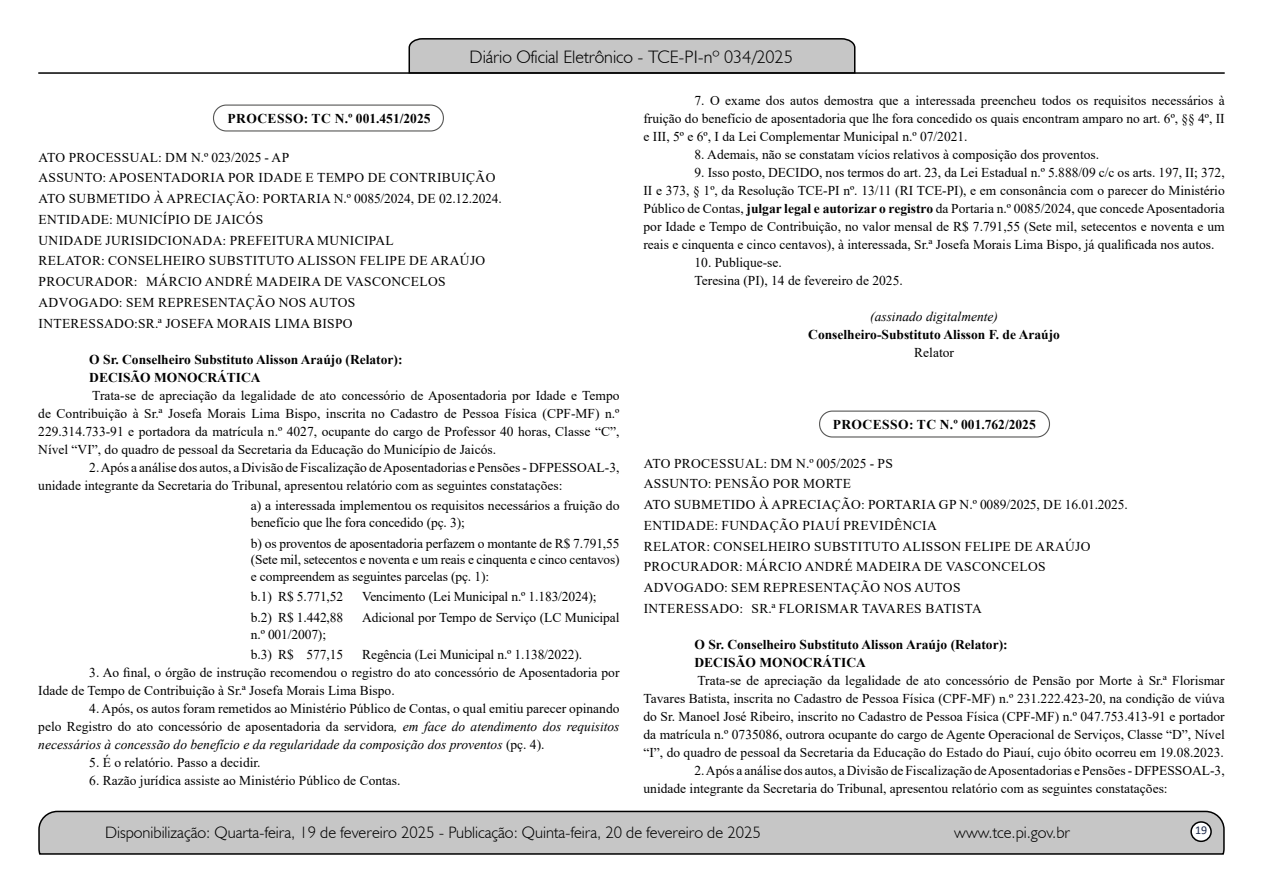
<style>
.page{position:relative;width:1263px;height:893px;background:#fff}
.page>*{position:absolute;margin:0;border:0;box-sizing:border-box;transform-origin:0 0}
.t1{font:300 18px "Humanist 521 BT";color:#000}
.t2{font:300 16.5px "Humanist 521 BT";color:#000}
.t3{font:13.5px/18px "Times New Roman";color:#000;text-align:justify}
.t4{font:13.5px/20.7px "Times New Roman";letter-spacing:.025em;color:#000}
.t5{font:700 13.5px/18px "Times New Roman";color:#000}
.t6{font:700 13.5px "Times New Roman";letter-spacing:.035em;color:#000}
.t7{font:italic 13.5px "Times New Roman";color:#000}
.t8{font:12px "Calibri";color:#212d4c}
.s1{font-style:italic}
.s2{font-weight:700}
</style>
<div class="page">
<svg style="left:38px;top:810px;width:1187px;height:45px;background:#b9b9b9"></svg>
<div style="left:1191px;top:822px;width:20px;height:19px;background:#fff;border-radius:50%"></div>
<div style="left:1190px;top:821px;width:22px;height:21px;border:2px solid #000;border-radius:50%"></div>
<hr style="left:38px;top:72px;width:1187px;height:2px;background:#000">
<svg style="left:408px;top:38px;width:448px;height:36px;background:#b3b3b3"></svg>
<div style="left:213px;top:105px;width:231px;height:27px;border:1px solid #575756;border-radius:13px"></div>
<div style="left:819px;top:411px;width:231px;height:27px;border:1px solid #575756;border-radius:13px"></div>
<h1 class="t1" style="left:469px;top:46px;width:325px">Diário Oficial Eletrônico - TCE-PI-nº 034/2025</h1>
<p class="t6" style="left:227px;top:109px;width:205px">PROCESSO: TC N.º 001.451/2025</p>
<p class="t4" style="left:38px;top:146px;width:465px">ATO PROCESSUAL: DM N.º 023/2025 - AP<br>ASSUNTO: APOSENTADORIA POR IDADE E TEMPO DE CONTRIBUIÇÃO ATO SUBMETIDO À APRECIAÇÃO: PORTARIA N.º 0085/2024, DE 02.12.2024.<br>ENTIDADE: MUNICÍPIO DE JAICÓS<br>UNIDADE JURISIDCIONADA: PREFEITURA MUNICIPAL<br>RELATOR: CONSELHEIRO SUBSTITUTO ALISSON FELIPE DE ARAÚJO PROCURADOR: MÁRCIO ANDRÉ MADEIRA DE VASCONCELOS ADVOGADO: SEM REPRESENTAÇÃO NOS AUTOS<br>INTERESSADO:SR.ª JOSEFA MORAIS LIMA BISPO</p>
<p class="t5" style="left:89px;top:350px;width:315px">O Sr. Conselheiro Substituto Alisson Araújo (Relator):<br>DECISÃO MONOCRÁTICA</p>
<p class="t3" style="left:38px;top:386px;width:583px;text-indent:54px">Trata-se de apreciação da legalidade de ato concessório de Aposentadoria por Idade e Tempo de Contribuição à Sr.ª Josefa Morais Lima Bispo, inscrita no Cadastro de Pessoa Física (CPF-MF) n.º 229.314.733-91 e portadora da matrícula n.º 4027, ocupante do cargo de Professor 40 horas, Classe “C”, Nível “VI”, do quadro de pessoal da Secretaria da Educação do Município de Jaicós.</p>
<p class="t3" style="left:38px;top:458px;width:583px;text-indent:51px">2. Após a análise dos autos, a Divisão de Fiscalização de Aposentadorias e Pensões - DFPESSOAL-3, unidade integrante da Secretaria do Tribunal, apresentou relatório com as seguintes constatações:</p>
<p class="t3" style="left:251px;top:497px;width:370px;line-height:16.5px">a) a interessada implementou os requisitos necessários a fruição do benefício que lhe fora concedido (pç. 3);</p>
<p class="t3" style="left:251px;top:534px;width:370px;line-height:16.5px">b) os proventos de aposentadoria perfazem o montante de R$ 7.791,55 (Sete mil, setecentos e noventa e um reais e cinquenta e cinco centavos) e compreendem as seguintes parcelas (pç. 1):</p>
<p class="t3" style="left:251px;top:587px;width:94px">b.1) R$ 5.771,52</p>
<p class="t3" style="left:362px;top:587px;width:236px">Vencimento (Lei Municipal n.º 1.183/2024);</p>
<p class="t3" style="left:251px;top:608px;width:94px">b.2) R$ 1.442,88</p>
<p class="t3" style="left:362px;top:608px;width:259px">Adicional por Tempo de Serviço (LC Municipal</p>
<p class="t3" style="left:251px;top:623px;width:94px;line-height:20.7px">n.º 001/2007); b.3) R$ 577,15</p>
<p class="t3" style="left:362px;top:645px;width:221px">Regência (Lei Municipal n.º 1.138/2022).</p>
<p class="t3" style="left:38px;top:663px;width:583px;text-indent:51px">3. Ao final, o órgão de instrução recomendou o registro do ato concessório de Aposentadoria por<br>Idade de Tempo de Contribuição à Sr.ª Josefa Morais Lima Bispo.</p>
<p class="t3" style="left:38px;top:699px;width:583px;text-indent:51px">4. Após, os autos foram remetidos ao Ministério Público de Contas, o qual emitiu parecer opinando pelo Registro do ato concessório de aposentadoria da servidora<span class="s1">, em face do atendimento dos requisitos necessários à concessão do benefício e da regularidade da composição dos proventos</span> (pç. 4).</p>
<p class="t3" style="left:89px;top:753px;width:173px">5. É o relatório. Passo a decidir.</p>
<p class="t3" style="left:89px;top:771px;width:313px">6. Razão jurídica assiste ao Ministério Público de Contas.</p>
<p class="t3" style="left:643px;top:91px;width:583px;text-indent:51px">7. O exame dos autos demostra que a interessada preencheu todos os requisitos necessários à fruição do benefício de aposentadoria que lhe fora concedido os quais encontram amparo no art. 6º, §§ 4º, II e III, 5º e 6º, I da Lei Complementar Municipal n.º 07/2021.</p>
<p class="t3" style="left:694px;top:145px;width:406px">8. Ademais, não se constatam vícios relativos à composição dos proventos.</p>
<p class="t3" style="left:643px;top:163px;width:583px;text-indent:51px">9. Isso posto, DECIDO, nos termos do art. 23, da Lei Estadual n.º 5.888/09 c/c os arts. 197, II; 372, II e 373, § 1º, da Resolução TCE-PI nº. 13/11 (RI TCE-PI), e em consonância com o parecer do Ministério Público de Contas, <span class="s2">julgar legal e autorizar o registro</span> da Portaria n.º 0085/2024, que concede Aposentadoria por Idade e Tempo de Contribuição, no valor mensal de R$ 7.791,55 (Sete mil, setecentos e noventa e um reais e cinquenta e cinco centavos), à interessada, Sr.ª Josefa Morais Lima Bispo, já qualificada nos autos.</p>
<p class="t3" style="left:694px;top:253px;width:210px">10. Publique-se.<br>Teresina (PI), 14 de fevereiro de 2025.</p>
<p class="t7" style="left:870px;top:307px;width:129px">(assinado digitalmente)</p>
<p class="t5" style="left:808px;top:325px;width:253px">Conselheiro-Substituto Alisson F. de Araújo</p>
<p class="t3" style="left:914px;top:343px;width:41px">Relator</p>
<p class="t6" style="left:833px;top:415px;width:205px">PROCESSO: TC N.º 001.762/2025</p>
<p class="t4" style="left:644px;top:452px;width:485px">ATO PROCESSUAL: DM N.º 005/2025 - PS<br>ASSUNTO: PENSÃO POR MORTE<br>ATO SUBMETIDO À APRECIAÇÃO: PORTARIA GP N.º 0089/2025, DE 16.01.2025.<br>ENTIDADE: FUNDAÇÃO PIAUÍ PREVIDÊNCIA<br>RELATOR: CONSELHEIRO SUBSTITUTO ALISSON FELIPE DE ARAÚJO PROCURADOR: MÁRCIO ANDRÉ MADEIRA DE VASCONCELOS ADVOGADO: SEM REPRESENTAÇÃO NOS AUTOS<br>INTERESSADO: SR.ª FLORISMAR TAVARES BATISTA</p>
<p class="t5" style="left:694px;top:635px;width:315px">O Sr. Conselheiro Substituto Alisson Araújo (Relator):<br>DECISÃO MONOCRÁTICA</p>
<p class="t3" style="left:643px;top:671px;width:583px;text-indent:54px">Trata-se de apreciação da legalidade de ato concessório de Pensão por Morte à Sr.ª Florismar Tavares Batista, inscrita no Cadastro de Pessoa Física (CPF-MF) n.º 231.222.423-20, na condição de viúva do Sr. Manoel José Ribeiro, inscrito no Cadastro de Pessoa Física (CPF-MF) n.º 047.753.413-91 e portador da matrícula n.º 0735086, outrora ocupante do cargo de Agente Operacional de Serviços, Classe “D”, Nível “I”, do quadro de pessoal da Secretaria da Educação do Estado do Piauí, cujo óbito ocorreu em 19.08.2023.</p>
<p class="t3" style="left:643px;top:761px;width:583px;text-indent:51px">2. Após a análise dos autos, a Divisão de Fiscalização de Aposentadorias e Pensões - DFPESSOAL-3, unidade integrante da Secretaria do Tribunal, apresentou relatório com as seguintes constatações:</p>
<p class="t2" style="left:105px;top:822px;width:657px">Disponibilização: Quarta-feira, 19 de fevereiro 2025 - Publicação: Quinta-feira, 20 de fevereiro de 2025</p>
<p class="t2" style="left:954px;top:822px;width:117px">www.tce.pi.gov.br</p>
<p class="t8" style="left:1195px;top:821px;width:14px">19</p>
</div>
